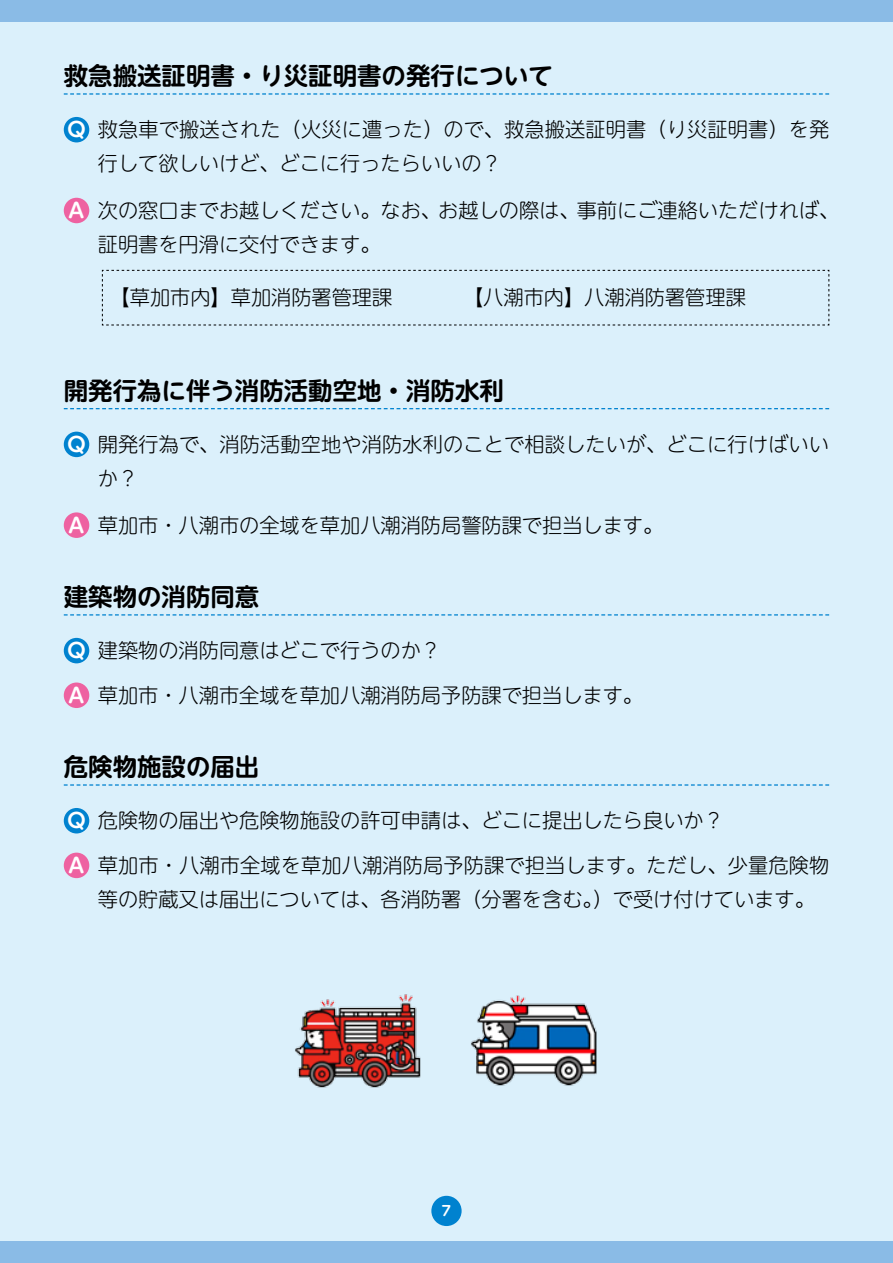
<style>
.page{position:relative;width:893px;height:1263px;background:#dbf0fb}
.page>*{position:absolute;margin:0;border:0;box-sizing:border-box;transform-origin:0 0}
.t1{font:700 24.45px "UD Shin M Go Pr 6 N De";color:#000}
.t2{font:300 20.25px/33.5px "UD Shin M Go Pr 6 N";color:#000}
.t3{font:700 13.8px "UD Shin M Go Pr 6 N De";color:#fff}
.s1{font-family:"UD Shin M Go Pr 6 N De";font-weight:700;color:#fff}
</style>
<div class="page">
<div style="left:0;top:0;width:893px;height:21px;background:#8abbe6"></div>
<div style="left:0;top:1242px;width:893px;height:21px;background:#8abbe6"></div>
<svg style="left:64px;top:93px;width:765px;height:2px"></svg>
<svg style="left:64px;top:408px;width:765px;height:1px"></svg>
<svg style="left:64px;top:614px;width:765px;height:1px"></svg>
<svg style="left:64px;top:784px;width:765px;height:2px"></svg>
<div style="left:64px;top:117px;width:25px;height:25px;background:#0082cf;border-radius:50%"></div>
<div style="left:64px;top:198px;width:25px;height:25px;background:#ee62a1;border-radius:50%"></div>
<svg style="left:102px;top:270px;width:727px;height:56px"></svg>
<div style="left:64px;top:432px;width:25px;height:25px;background:#0082cf;border-radius:50%"></div>
<div style="left:64px;top:512px;width:25px;height:26px;background:#ee62a1;border-radius:50%"></div>
<div style="left:64px;top:638px;width:25px;height:25px;background:#0082cf;border-radius:50%"></div>
<div style="left:64px;top:682px;width:25px;height:26px;background:#ee62a1;border-radius:50%"></div>
<div style="left:64px;top:808px;width:25px;height:25px;background:#0082cf;border-radius:50%"></div>
<div style="left:64px;top:853px;width:25px;height:25px;background:#ee62a1;border-radius:50%"></div>
<img style="left:471px;top:995px;width:126px;height:91px">
<img style="left:295px;top:994px;width:126px;height:94px">
<div style="left:431px;top:1196px;width:31px;height:30px;background:#0082cf;border-radius:50%"></div>
<p class="t1" style="left:64px;top:55px;width:490px">救急搬送証明書・り災証明書の発行について</p>
<p class="t2" style="left:98px;top:112px;width:733px;text-indent:-31px"><span class="s1">Ｑ</span>救急車で搬送された（火災に遭った）ので、救急搬送証明書（り災証明書）を発行して欲しいけど、どこに行ったらいいの？</p>
<p class="t2" style="left:98px;top:193px;width:743px;text-indent:-29px"><span class="s1">A</span> 次の窓口までお越しください。なお、お越しの際は、事前にご連絡いただければ、証明書を円滑に交付できます。</p>
<p class="t2" style="left:110px;top:280px;width:638px">【草加市内】草加消防署管理課　　　　【八潮市内】八潮消防署管理課</p>
<p class="t1" style="left:64px;top:370px;width:442px">開発行為に伴う消防活動空地・消防水利</p>
<p class="t2" style="left:98px;top:426px;width:733px;text-indent:-31px"><span class="s1">Ｑ</span>開発行為で、消防活動空地や消防水利のことで相談したいが、どこに行けばいいか？</p>
<p class="t2" style="left:69px;top:507px;width:596px"><span class="s1">A</span> 草加市・八潮市の全域を草加八潮消防局警防課で担当します。</p>
<p class="t1" style="left:64px;top:576px;width:197px">建築物の消防同意</p>
<p class="t2" style="left:66px;top:633px;width:376px"><span class="s1">Ｑ</span>建築物の消防同意はどこで行うのか？</p>
<p class="t2" style="left:69px;top:677px;width:576px"><span class="s1">A</span> 草加市・八潮市全域を草加八潮消防局予防課で担当します。</p>
<p class="t1" style="left:64px;top:746px;width:197px">危険物施設の届出</p>
<p class="t2" style="left:66px;top:803px;width:659px"><span class="s1">Ｑ</span>危険物の届出や危険物施設の許可申請は、どこに提出したら良いか？</p>
<p class="t2" style="left:98px;top:847px;width:733px;text-indent:-29px"><span class="s1">A</span> 草加市・八潮市全域を草加八潮消防局予防課で担当します。ただし、少量危険物等の貯蔵又は届出については、各消防署（分署を含む。）で受け付けています。</p>
<p class="t3" style="left:442px;top:1199px;width:11px">7</p>
</div>
